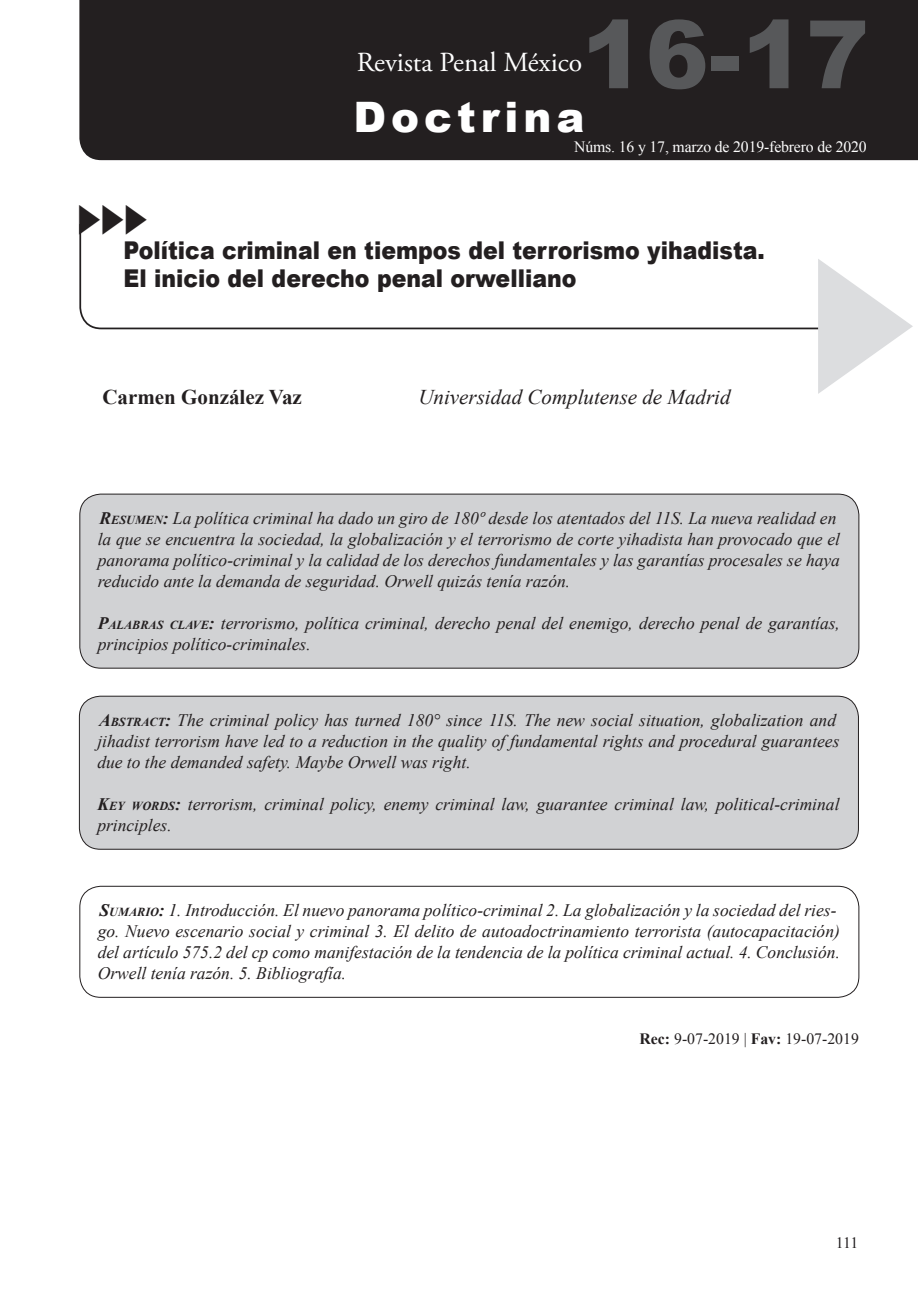
<style>
.page{position:relative;width:918px;height:1290px;background:#fff}
.page>*{position:absolute;margin:0;border:0;box-sizing:border-box;transform-origin:0 0}
.t1{font:700 191.28px "Times New Roman";color:#dcdddf;scale:.7 1}
.t2{font:900 94.5px "Arial";color:#57585a}
.t3{font:900 42px "Arial";letter-spacing:.12em;color:#fff}
.t4{font:700 42px "Times New Roman";color:#231f20;scale:.7 1}
.t5{font:27.65px "Adobe Garamond Pro";color:#fff}
.t6{font:900 24.5px/28px "Arial";color:#231f20;scale:.9 1}
.t7{font:italic 21px "Times New Roman";color:#231f20}
.t8{font:700 21px "Times New Roman";color:#231f20}
.t9{font:italic 17.5px/21px "Times New Roman";color:#231f20}
.t10{font:15.75px "Times New Roman";letter-spacing:-.01em;color:#fff}
.t11{font:15.75px "Times New Roman";color:#231f20}
.s1{font-weight:700}
.s2{font-weight:700;font-size:12.25px}
</style>
<div class="page">
<svg style="left:79px;top:224px;width:780px;height:106px"></svg>
<div style="left:79px;top:0;width:839px;height:160px;background:#231f20"></div>
<div style="left:80px;top:494px;width:779px;height:174px;background:#d1d2d4;border-radius:21px"></div>
<div style="left:79px;top:494px;width:780px;height:174px;border:1px solid #231f20;border-radius:21px"></div>
<div style="left:79px;top:696px;width:779px;height:153px;background:#d1d2d4;border-radius:21px"></div>
<div style="left:79px;top:696px;width:780px;height:154px;border:1px solid #231f20;border-radius:21px"></div>
<div style="left:79px;top:886px;width:780px;height:112px;border:1px solid #231f20;border-radius:21px"></div>
<h3 class="t5" style="left:357px;top:45px;width:227px">Revista Penal México</h3>
<h2 class="t2" style="left:581px;top:-14px;width:289px">16-17</h2>
<h3 class="t3" style="left:353px;top:87px;width:232px">Doctrina</h3>
<h3 class="t4" style="left:75px;top:191px;width:109px">► ► ►</h3>
<p class="t10" style="left:574px;top:136px;width:294px">Núms. 16 y 17, marzo de 2019-febrero de 2020</p>
<h3 class="t6" style="left:123px;top:236px;width:714px">Política criminal en tiempos del terrorismo yihadista.<br>El inicio del derecho penal orwelliano</h3>
<p class="t8" style="left:102px;top:382px;width:201px">Carmen González Vaz</p>
<p class="t7" style="left:418px;top:383px;width:314px">Universidad Complutense de Madrid</p>
<h1 class="t1" style="left:799px;top:195px;width:191px">►</h1>
<p class="t9" style="left:98px;top:507px;width:744px"><span class="s1">R</span><span class="s2">ESUMEN</span><span class="s1">:</span> La política criminal ha dado un giro de 180º desde los atentados del 11S. La nueva realidad en la que se encuentra la sociedad, la globalización y el terrorismo de corte yihadista han provocado que el panorama político-criminal y la calidad de los derechos fundamentales y las garantías procesales se haya reducido ante la demanda de seguridad. Orwell quizás tenía razón.</p>
<p class="t9" style="left:98px;top:612px;width:744px"><span class="s1">P</span><span class="s2">ALABRAS CLAVE</span><span class="s1">:</span> terrorismo, política criminal, derecho penal del enemigo, derecho penal de garantías, principios político-criminales.</p>
<p class="t9" style="left:97px;top:709px;width:744px"><span class="s1">A</span><span class="s2">BSTRACT</span><span class="s1">:</span> The criminal policy has turned 180° since 11S. The new social situation, globalization and jihadist terrorism have led to a reduction in the quality of fundamental rights and procedural guarantees due to the demanded safety. Maybe Orwell was right.</p>
<p class="t9" style="left:97px;top:793px;width:743px"><span class="s1">K</span><span class="s2">EY WORDS</span><span class="s1">:</span> terrorism, criminal policy, enemy criminal law, guarantee criminal law, political-criminal principles.</p>
<p class="t9" style="left:98px;top:899px;width:744px"><span class="s1">S</span><span class="s2">UMARIO</span><span class="s1">:</span> 1. Introducción. El nuevo panorama político-criminal 2. La globalización y la sociedad del ries&shy;go. Nuevo escenario social y criminal 3. El delito de autoadoctrinamiento terrorista (autocapacitación) del artículo 575.2 del cp como manifestación de la tendencia de la política criminal actual. 4. Conclusión.<br>Orwell tenía razón. 5. Bibliografía.</p>
<p class="t11" style="left:639px;top:1028px;width:221px"><span class="s1">Rec:</span> 9-07-2019 | <span class="s1">Fav:</span> 19-07-2019</p>
<p class="t11" style="left:836px;top:1232px;width:24px">111</p>
</div>
